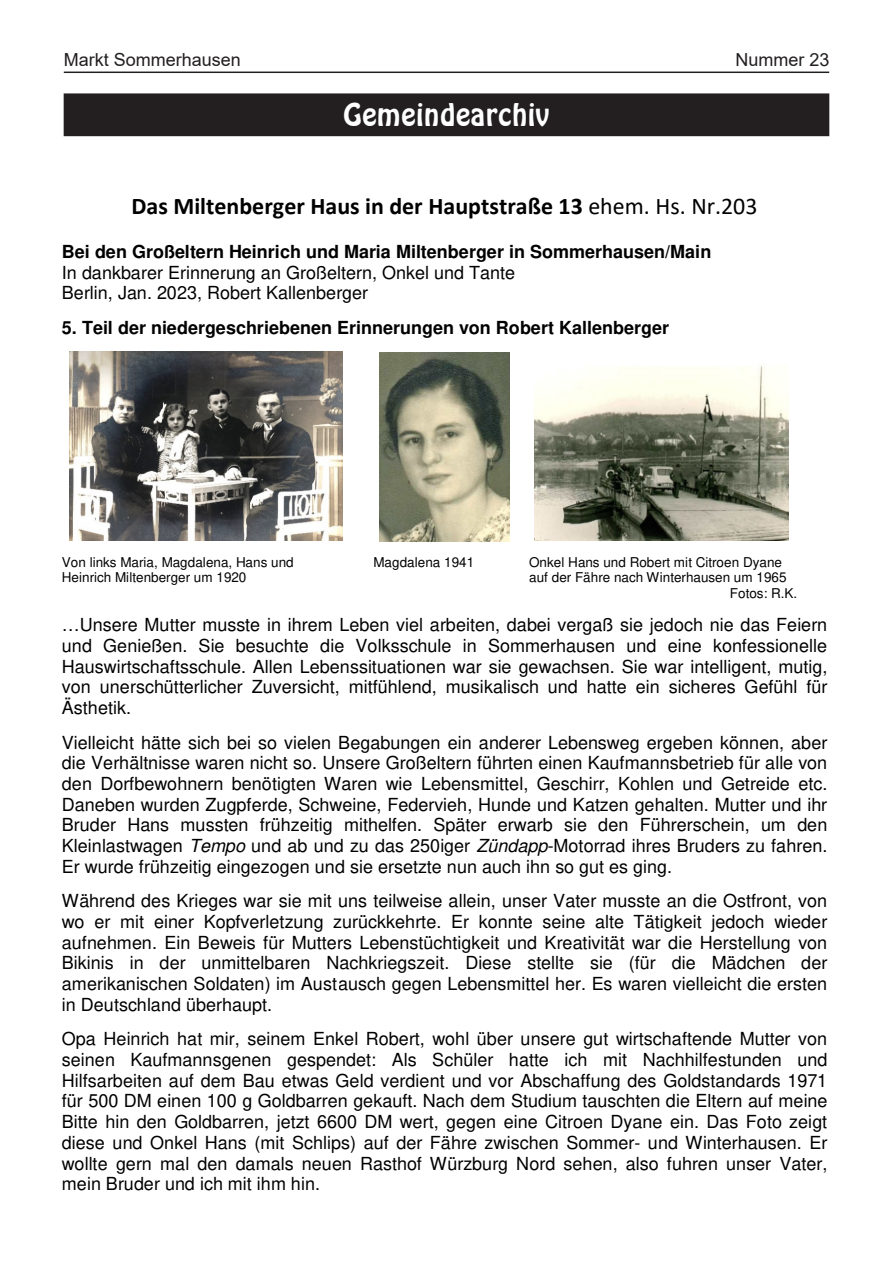
<style>
.page{position:relative;width:893px;height:1263px;background:#fff}
.page>*{position:absolute;margin:0;border:0;box-sizing:border-box;transform-origin:0 0}
.t1{font:30px "Hobo BT";color:#fff}
.t2{font:700 24px "Calibri";color:#000}
.t3{font:18px/20.7px "Helvetica";color:#000;text-align:justify}
.t4{font:700 18px "Helvetica";color:#000}
.t5{font:18px "Arial";color:#231f20}
.t6{font:13.5px/15.5px "Helvetica";letter-spacing:.005em;color:#000}
.s1{font-weight:400}
.s2{font-style:italic}
</style>
<div class="page">
<hr style="left:64px;top:72px;width:765px;height:1px;background:#231f20">
<div style="left:64px;top:94px;width:765px;height:42px;background:#231f20"></div>
<img style="left:69px;top:351px;width:273px;height:189px">
<img style="left:534px;top:366px;width:255px;height:175px">
<img style="left:380px;top:353px;width:129px;height:189px">
<p class="t5" style="left:64px;top:48px;width:179px">Markt Sommerhausen</p>
<p class="t5" style="left:735px;top:48px;width:96px">Nummer 23</p>
<h1 class="t1" style="left:343px;top:97px;width:208px">Gemeindearchiv</h1>
<h2 class="t2" style="left:132px;top:189px;width:628px">Das Miltenberger Haus in der Hauptstraße 13 <span class="s1">ehem. Hs. Nr.203</span></h2>
<p class="t4" style="left:62px;top:244px;width:651px">Bei den Großeltern Heinrich und Maria Miltenberger in Sommerhausen/Main</p>
<p class="t3" style="left:62px;top:262px;width:455px">In dankbarer Erinnerung an Großeltern, Onkel und Tante<br>Berlin, Jan. 2023, Robert Kallenberger</p>
<p class="t4" style="left:62px;top:320px;width:609px">5. Teil der niedergeschriebenen Erinnerungen von Robert Kallenberger</p>
<p class="t6" style="left:62px;top:554px;width:233px">Von links Maria, Magdalena, Hans und</p>
<p class="t6" style="left:374px;top:554px;width:102px">Magdalena 1941</p>
<p class="t6" style="left:529px;top:554px;width:254px">Onkel Hans und Robert mit Citroen Dyane</p>
<p class="t6" style="left:62px;top:570px;width:186px">Heinrich Miltenberger um 1920</p>
<p class="t6" style="left:730px;top:570px;width:69px;text-indent:-201px">auf der Fähre nach Winterhausen um 1965<br>Fotos: R.K.</p>
<p class="t3" style="left:62px;top:615px;width:767px">…Unsere Mutter musste in ihrem Leben viel arbeiten, dabei vergaß sie jedoch nie das Feiern und Genießen. Sie besuchte die Volksschule in Sommerhausen und eine konfessionelle Hauswirtschaftsschule. Allen Lebenssituationen war sie gewachsen. Sie war intelligent, mutig, von unerschütterlicher Zuversicht, mitfühlend, musikalisch und hatte ein sicheres Gefühl für Ästhetik.</p>
<p class="t3" style="left:62px;top:732px;width:767px">Vielleicht hätte sich bei so vielen Begabungen ein anderer Lebensweg ergeben können, aber die Verhältnisse waren nicht so. Unsere Großeltern führten einen Kaufmannsbetrieb für alle von den Dorfbewohnern benötigten Waren wie Lebensmittel, Geschirr, Kohlen und Getreide etc.<br>Daneben wurden Zugpferde, Schweine, Federvieh, Hunde und Katzen gehalten. Mutter und ihr Bruder Hans mussten frühzeitig mithelfen. Später erwarb sie den Führerschein, um den Kleinlastwagen <span class="s2">Tempo</span> und ab und zu das 250iger <span class="s2">Zündapp</span>-Motorrad ihres Bruders zu fahren.<br>Er wurde frühzeitig eingezogen und sie ersetzte nun auch ihn so gut es ging.</p>
<p class="t3" style="left:62px;top:890px;width:767px">Während des Krieges war sie mit uns teilweise allein, unser Vater musste an die Ostfront, von wo er mit einer Kopfverletzung zurückkehrte. Er konnte seine alte Tätigkeit jedoch wieder aufnehmen. Ein Beweis für Mutters Lebenstüchtigkeit und Kreativität war die Herstellung von Bikinis in der unmittelbaren Nachkriegszeit. Diese stellte sie (für die Mädchen der amerikanischen Soldaten) im Austausch gegen Lebensmittel her. Es waren vielleicht die ersten in Deutschland überhaupt.</p>
<p class="t3" style="left:62px;top:1029px;width:767px">Opa Heinrich hat mir, seinem Enkel Robert, wohl über unsere gut wirtschaftende Mutter von seinen Kaufmannsgenen gespendet: Als Schüler hatte ich mit Nachhilfestunden und Hilfsarbeiten auf dem Bau etwas Geld verdient und vor Abschaffung des Goldstandards 1971 für 500 DM einen 100 g Goldbarren gekauft. Nach dem Studium tauschten die Eltern auf meine Bitte hin den Goldbarren, jetzt 6600 DM wert, gegen eine Citroen Dyane ein. Das Foto zeigt diese und Onkel Hans (mit Schlips) auf der Fähre zwischen Sommer- und Winterhausen. Er wollte gern mal den damals neuen Rasthof Würzburg Nord sehen, also fuhren unser Vater, mein Bruder und ich mit ihm hin.</p>
</div>
